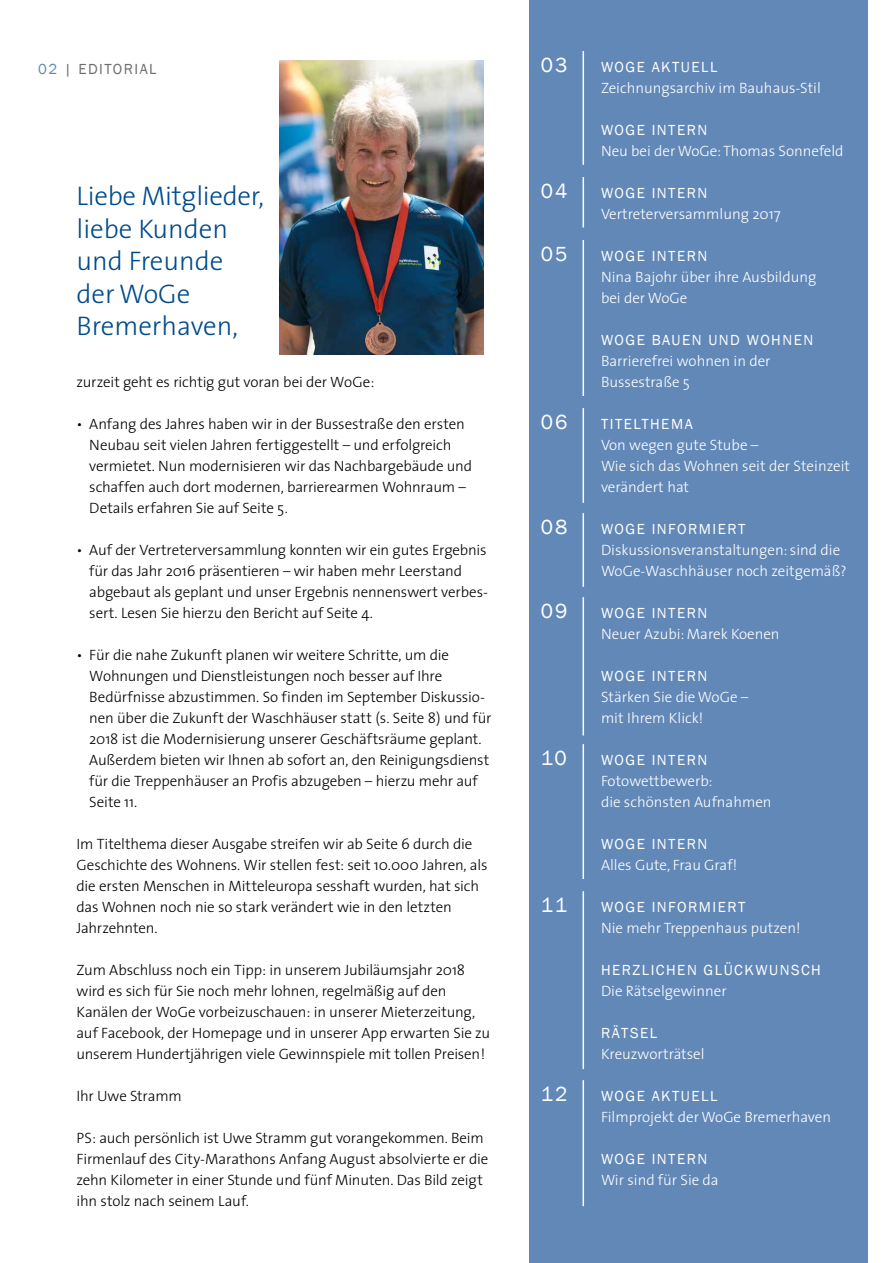
<style>
.page{position:relative;width:893px;height:1263px;background:#fff}
.page>*{position:absolute;margin:0;border:0;box-sizing:border-box;transform-origin:0 0}
.t1{font:300 27px/32.4px "The Sans";color:#004b8a}
.t2{font:21px "Franklin Gothic";letter-spacing:.1em;color:#fff}
.t3{font:300 15px/21px "The Sans";letter-spacing:-.01em;color:#000}
.t4{font:300 15px/21px "The Sans";color:#fff}
.t5{font:15px "Franklin Gothic";letter-spacing:.1em;color:#fff}
.t6{font:15px "Franklin Gothic";letter-spacing:.1em;color:#6e6e6e}
.s1{color:#6288b7}
</style>
<div class="page">
<img style="left:279px;top:60px;width:205px;height:294px">
<div style="left:529px;top:0;width:338px;height:1263px;background:#6288b7"></div>
<hr style="left:583px;top:177px;width:1px;height:50px;background:#fff">
<hr style="left:582px;top:51px;width:2px;height:114px;background:#fff">
<hr style="left:582px;top:1080px;width:2px;height:126px;background:#fff">
<hr style="left:582px;top:891px;width:2px;height:178px;background:#fff">
<hr style="left:582px;top:513px;width:2px;height:74px;background:#fff">
<hr style="left:582px;top:408px;width:2px;height:95px;background:#fff">
<hr style="left:582px;top:240px;width:2px;height:156px;background:#fff">
<hr style="left:582px;top:597px;width:2px;height:138px;background:#fff">
<hr style="left:582px;top:744px;width:2px;height:135px;background:#fff">
<h2 class="t2" style="left:541px;top:52px;width:28px">03</h2>
<p class="t6" style="left:38px;top:59px;width:120px"><span class="s1">02</span> | EDITORIAL</p>
<p class="t5" style="left:601px;top:58px;width:25px">WOGE</p>
<p class="t5" style="left:652px;top:58px;width:67px">AKTUELL</p>
<p class="t4" style="left:601px;top:77px;width:221px">Zeichnungsarchiv im Bauhaus-Stil</p>
<p class="t5" style="left:601px;top:121px;width:12px">WOGE</p>
<p class="t5" style="left:652px;top:121px;width:57px">INTERN</p>
<p class="t4" style="left:601px;top:140px;width:244px">Neu bei der WoGe: Thomas Sonnefeld</p>
<p class="t5" style="left:601px;top:184px;width:12px">WOGE</p>
<p class="t5" style="left:652px;top:184px;width:57px">INTERN</p>
<p class="t4" style="left:601px;top:203px;width:181px">Vertreterversammlung 2017</p>
<p class="t5" style="left:601px;top:247px;width:12px">WOGE</p>
<p class="t5" style="left:652px;top:247px;width:57px">INTERN</p>
<p class="t4" style="left:601px;top:266px;width:217px">Nina Bajohr über ihre Ausbildung bei der WoGe</p>
<p class="t5" style="left:601px;top:331px;width:25px">WOGE</p>
<p class="t5" style="left:652px;top:331px;width:163px">BAUEN UND WOHNEN</p>
<p class="t4" style="left:601px;top:350px;width:171px">Barrierefrei wohnen in der<br>Bussestraße 5</p>
<p class="t5" style="left:601px;top:415px;width:93px">TITELTHEMA</p>
<p class="t4" style="left:601px;top:434px;width:251px">Von wegen gute Stube –<br>Wie sich das Wohnen seit der Steinzeit verändert hat</p>
<p class="t5" style="left:601px;top:520px;width:12px">WOGE</p>
<p class="t5" style="left:652px;top:520px;width:95px">INFORMIERT</p>
<p class="t4" style="left:601px;top:539px;width:247px">Diskussionsveranstaltungen: sind die<br>WoGe-Waschhäuser noch zeitgemäß?</p>
<p class="t5" style="left:601px;top:604px;width:12px">WOGE</p>
<p class="t5" style="left:652px;top:604px;width:57px">INTERN</p>
<p class="t4" style="left:601px;top:623px;width:180px">Neuer Azubi: Marek Koenen</p>
<p class="t5" style="left:601px;top:667px;width:12px">WOGE</p>
<p class="t5" style="left:652px;top:667px;width:57px">INTERN</p>
<p class="t4" style="left:601px;top:686px;width:149px">Stärken Sie die WoGe – mit Ihrem Klick!</p>
<p class="t5" style="left:601px;top:751px;width:12px">WOGE</p>
<p class="t5" style="left:652px;top:751px;width:57px">INTERN</p>
<p class="t4" style="left:601px;top:770px;width:172px">Fotowettbewerb:<br>die schönsten Aufnahmen</p>
<p class="t5" style="left:601px;top:835px;width:12px">WOGE</p>
<p class="t5" style="left:652px;top:835px;width:57px">INTERN</p>
<p class="t4" style="left:601px;top:854px;width:138px">Alles Gute, Frau Graf!</p>
<p class="t5" style="left:601px;top:898px;width:12px">WOGE</p>
<p class="t5" style="left:652px;top:898px;width:95px">INFORMIERT</p>
<p class="t4" style="left:601px;top:917px;width:201px">Nie mehr Treppenhaus putzen!</p>
<p class="t5" style="left:601px;top:961px;width:221px">HERZLICHEN GLÜCKWUNSCH</p>
<p class="t4" style="left:601px;top:980px;width:127px">Die Rätselgewinner</p>
<p class="t5" style="left:601px;top:1024px;width:58px">RÄTSEL</p>
<p class="t4" style="left:601px;top:1043px;width:105px">Kreuzworträtsel</p>
<p class="t5" style="left:601px;top:1087px;width:118px">WOGE AKTUELL</p>
<p class="t4" style="left:601px;top:1106px;width:231px">Filmprojekt der WoGe Bremerhaven</p>
<p class="t5" style="left:601px;top:1150px;width:108px">WOGE INTERN</p>
<p class="t4" style="left:601px;top:1169px;width:119px">Wir sind für Sie da</p>
<h2 class="t2" style="left:541px;top:178px;width:28px">04</h2>
<h1 class="t1" style="left:77px;top:179px;width:189px">Liebe Mitglieder, liebe Kunden und Freunde der WoGe<br>Bremerhaven,</h1>
<p class="t3" style="left:77px;top:371px;width:299px">zurzeit geht es richtig gut voran bei der WoGe:</p>
<p class="t3" style="left:89px;top:413px;width:384px;text-indent:-13px">• Anfang des Jahres haben wir in der Bussestraße den ersten Neubau seit vielen Jahren fertiggestellt – und erfolgreich vermietet. Nun modernisieren wir das Nachbargebäude und schaffen auch dort modernen, barrierearmen Wohnraum – Details erfahren Sie auf Seite 5.</p>
<p class="t3" style="left:89px;top:539px;width:400px;text-indent:-13px">• Auf der Vertreterversammlung konnten wir ein gutes Ergebnis für das Jahr 2016 präsentieren – wir haben mehr Leerstand abgebaut als geplant und unser Ergebnis nennenswert verbes&shy;sert. Lesen Sie hierzu den Bericht auf Seite 4.</p>
<p class="t3" style="left:89px;top:644px;width:404px;text-indent:-13px">• Für die nahe Zukunft planen wir weitere Schritte, um die Wohnungen und Dienstleistungen noch besser auf Ihre Bedürfnisse abzustimmen. So finden im September Diskussio&shy;nen über die Zukunft der Waschhäuser statt (s. Seite 8) und für 2018 ist die Modernisierung unserer Geschäftsräume geplant.<br>Außerdem bieten wir Ihnen ab sofort an, den Reinigungsdienst für die Treppenhäuser an Profis abzugeben – hierzu mehr auf Seite 11.</p>
<p class="t3" style="left:77px;top:833px;width:412px">Im Titelthema dieser Ausgabe streifen wir ab Seite 6 durch die Geschichte des Wohnens. Wir stellen fest: seit 10.000 Jahren, als die ersten Menschen in Mitteleuropa sesshaft wurden, hat sich das Wohnen noch nie so stark verändert wie in den letzten Jahrzehnten.</p>
<p class="t3" style="left:77px;top:959px;width:415px">Zum Abschluss noch ein Tipp: in unserem Jubiläumsjahr 2018 wird es sich für Sie noch mehr lohnen, regelmäßig auf den Kanälen der WoGe vorbeizuschauen: in unserer Mieterzeitung, auf Facebook, der Homepage und in unserer App erwarten Sie zu unserem Hundertjährigen viele Gewinnspiele mit tollen Preisen!</p>
<p class="t3" style="left:77px;top:1085px;width:107px">Ihr Uwe Stramm</p>
<p class="t3" style="left:77px;top:1127px;width:413px">PS: auch persönlich ist Uwe Stramm gut vorangekommen. Beim Firmenlauf des City-Marathons Anfang August absolvierte er die zehn Kilometer in einer Stunde und fünf Minuten. Das Bild zeigt ihn stolz nach seinem Lauf.</p>
<h2 class="t2" style="left:541px;top:241px;width:28px">05</h2>
<h2 class="t2" style="left:541px;top:409px;width:28px">06</h2>
<h2 class="t2" style="left:541px;top:514px;width:28px">08</h2>
<h2 class="t2" style="left:541px;top:598px;width:28px">09</h2>
<h2 class="t2" style="left:541px;top:745px;width:28px">10</h2>
<h2 class="t2" style="left:541px;top:892px;width:28px">11</h2>
<h2 class="t2" style="left:541px;top:1081px;width:28px">12</h2>
</div>
